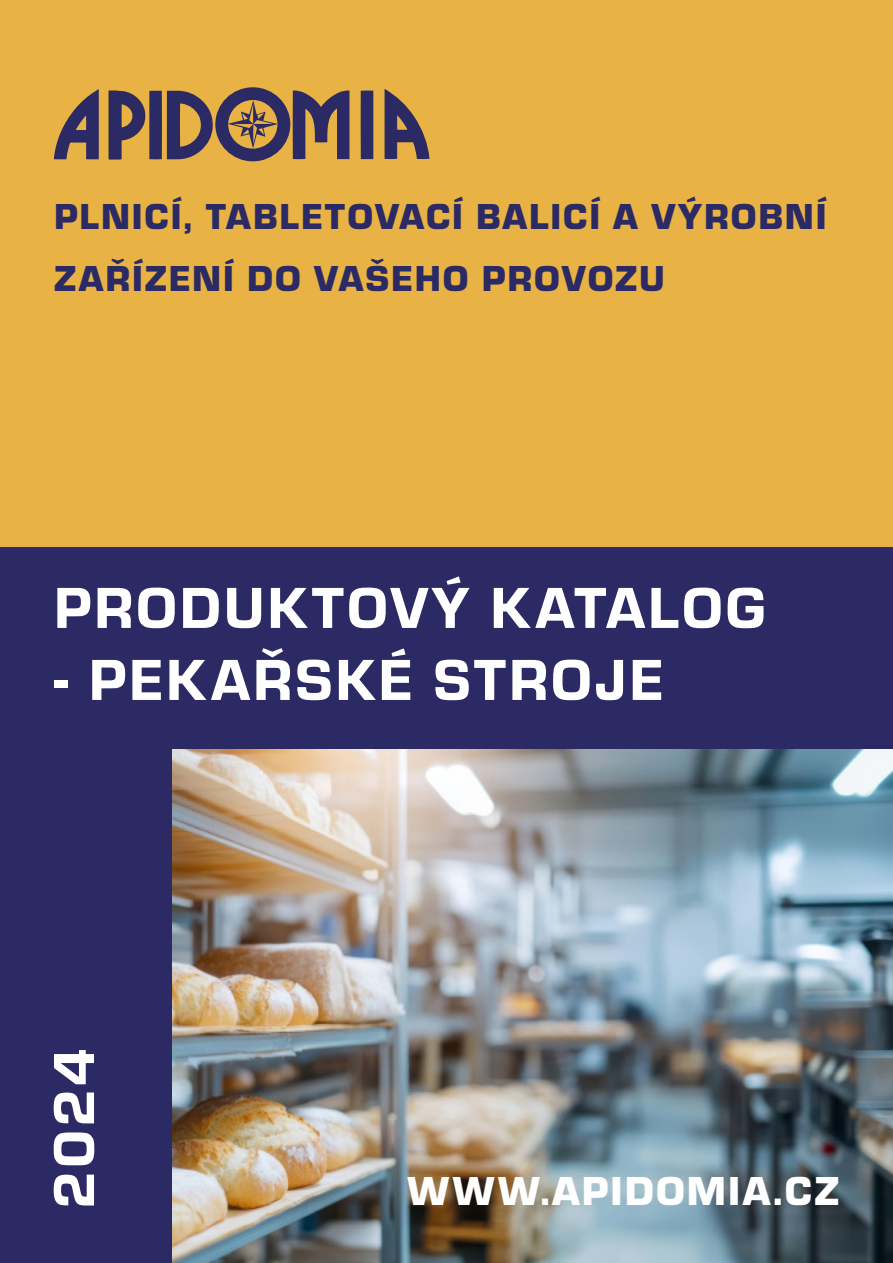
<style>
.page{position:relative;width:893px;height:1263px;background:#fff}
.page>*{position:absolute;margin:0;border:0;box-sizing:border-box;transform-origin:0 0}
.t1{font:60px "Eurostile Hea";letter-spacing:.05em;color:#fff}
.t2{font:900 42px "Eurostile";letter-spacing:.05em;color:#fff}
.t3{font:900 37.5px/61.5px "Eurostile";letter-spacing:.05em;color:#2b2a64}
</style>
<div class="page">
<img style="left:171px;top:748px;width:722px;height:514px">
<div style="left:0;top:0;width:893px;height:547px;background:#e8b344"></div>
<div style="left:0;top:547px;width:893px;height:201px;background:#2b2a64"></div>
<div style="left:0;top:658px;width:171px;height:605px;background:#2b2a64"></div>
<svg style="left:54px;top:89px;width:45px;height:70px"></svg>
<svg style="left:385px;top:89px;width:44px;height:70px"></svg>
<svg style="left:361px;top:90px;width:12px;height:69px"></svg>
<svg style="left:109px;top:87px;width:240px;height:74px"></svg>
<p class="t3" style="left:54px;top:183px;width:774px">PLNICÍ, TABLETOVACÍ BALICÍ A VÝROBNÍ<br>ZAŘÍZENÍ DO VAŠEHO PROVOZU</p>
<h1 class="t1" style="left:54px;top:566px;width:713px">PRODUKTOVÝ KATALOG</h1>
<h1 class="t1" style="left:54px;top:638px;width:611px">- PEKAŘSKÉ STROJE</h1>
<h1 class="t1" style="left:32px;top:1209px;width:163px;rotate:-90deg">2024</h1>
<p class="t2" style="left:408px;top:1161px;width:433px">WWW.APIDOMIA.CZ</p>
</div>
